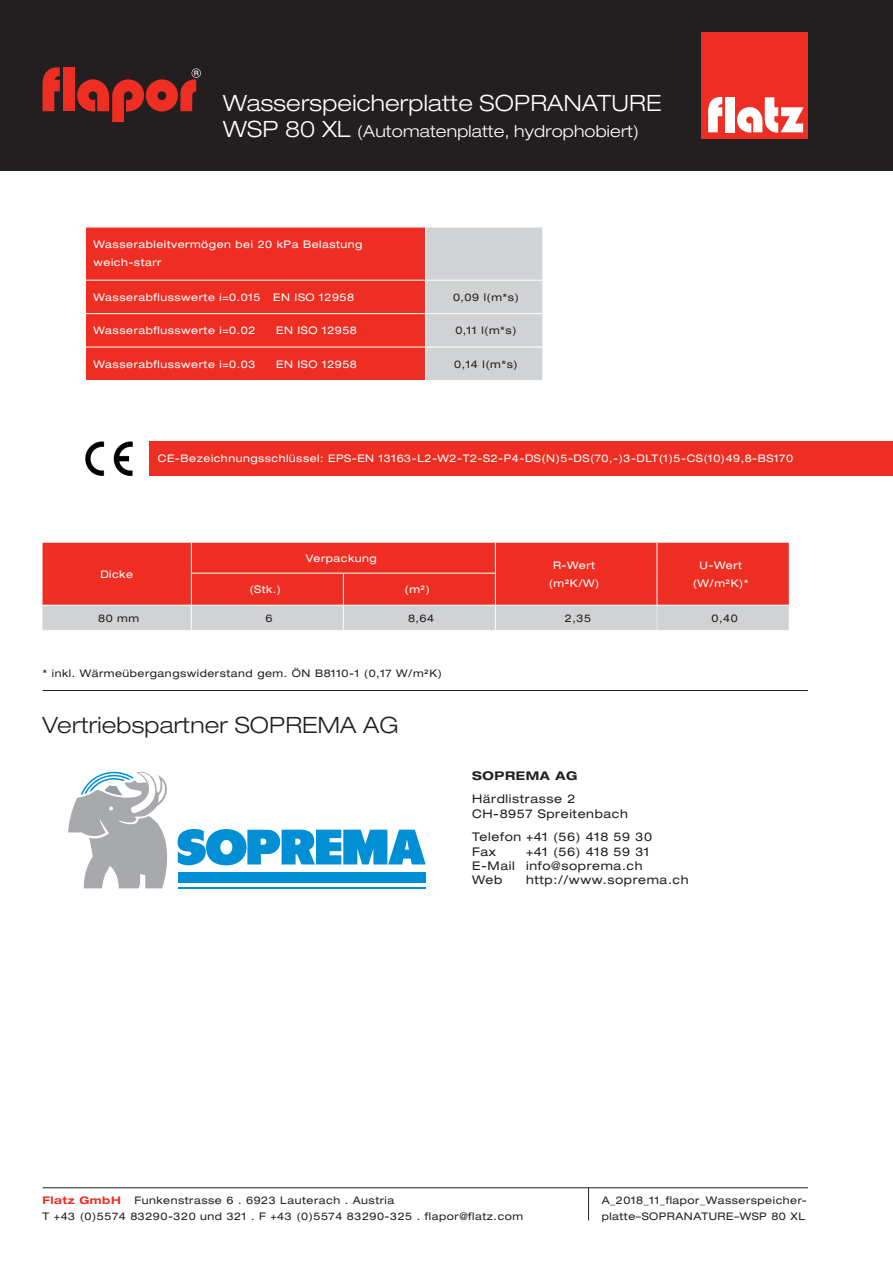
<style>
.page{position:relative;width:893px;height:1263px;background:#fff}
.page>*{position:absolute;margin:0;border:0;box-sizing:border-box;transform-origin:0 0}
.t1{font:300 expanded 22.5px "Helvetica Neue LT Std";letter-spacing:.01em;color:#fff}
.t2{font:300 expanded 22.5px "Helvetica Neue LT Std";letter-spacing:.01em;color:#231f20}
.t3{font:300 expanded 16.5px "Helvetica Neue LT Std";letter-spacing:.01em;color:#fff}
.t4{font:expanded 12px/14.4px "Helvetica Neue LT Std";letter-spacing:.05em;color:#231f20}
.t5{font:700 expanded 12px "Helvetica Neue LT Std";letter-spacing:.05em;color:#231f20}
.t6{font:expanded 10.5px/18px "Helvetica Neue LT Std";letter-spacing:.05em;color:#fff;text-align:center}
.t7{font:expanded 10.5px/16.5px "Helvetica Neue LT Std";letter-spacing:.05em;color:#231f20}
.t8{font:700 expanded 10.5px "Helvetica Neue LT Std";letter-spacing:.05em;color:#ee2e22}
.s1{font-size:22.5px}
</style>
<div class="page">
<hr style="left:43px;top:1187px;width:765px;height:1px;background:#231f20">
<hr style="left:588px;top:1188px;width:1px;height:32px;background:#231f20">
<div style="left:0;top:0;width:893px;height:170px;background:#231f20"></div>
<div style="left:702px;top:32px;width:106px;height:106px;background:#ee2e22"></div>
<svg style="left:708px;top:97px;width:14px;height:35px"></svg>
<div style="left:725px;top:97px;width:10px;height:35px;background:#fff"></div>
<svg style="left:737px;top:97px;width:66px;height:36px"></svg>
<svg style="left:43px;top:67px;width:17px;height:44px"></svg>
<div style="left:63px;top:67px;width:12px;height:44px;background:#ee2e22"></div>
<svg style="left:77px;top:68px;width:124px;height:54px"></svg>
<div style="left:86px;top:228px;width:339px;height:152px;background:#ee2e22"></div>
<div style="left:426px;top:228px;width:117px;height:152px;background:#d1d2d4"></div>
<hr style="left:85px;top:280px;width:341px;height:1px;background:#fff">
<hr style="left:426px;top:280px;width:117px;height:1px;background:#fff">
<hr style="left:85px;top:313px;width:341px;height:1px;background:#fff">
<hr style="left:426px;top:313px;width:117px;height:1px;background:#fff">
<hr style="left:85px;top:347px;width:341px;height:1px;background:#fff">
<hr style="left:426px;top:347px;width:117px;height:1px;background:#fff">
<div style="left:43px;top:543px;width:746px;height:62px;background:#ee2e22"></div>
<hr style="left:191px;top:543px;width:1px;height:30px;background:#fff">
<hr style="left:495px;top:543px;width:1px;height:30px;background:#fff">
<hr style="left:191px;top:573px;width:1px;height:32px;background:#fff">
<hr style="left:343px;top:573px;width:1px;height:32px;background:#fff">
<hr style="left:495px;top:573px;width:1px;height:32px;background:#fff">
<hr style="left:657px;top:543px;width:1px;height:30px;background:#fff">
<hr style="left:657px;top:573px;width:1px;height:32px;background:#fff">
<hr style="left:191px;top:573px;width:152px;height:1px;background:#fff">
<hr style="left:343px;top:573px;width:153px;height:1px;background:#fff">
<div style="left:43px;top:605px;width:746px;height:25px;background:#d1d2d4"></div>
<hr style="left:43px;top:690px;width:765px;height:1px;background:#231f20">
<svg style="left:68px;top:772px;width:358px;height:116px"></svg>
<div style="left:150px;top:441px;width:743px;height:34px;background:#ee2e22"></div>
<img style="left:85px;top:441px;width:48px;height:34px">
<h1 class="t1" style="left:223px;top:90px;width:440px">Wasserspeicherplatte SOPRANATURE</h1>
<h2 class="t3" style="left:223px;top:121px;width:417px"><span class="s1">WSP 80 XL</span> (Automatenplatte, hydrophobiert)</h2>
<p class="t6" style="left:93px;top:235px;width:270px;text-align:left">Wasserableitvermögen bei 20 kPa Belastung weich-starr</p>
<p class="t6" style="left:93px;top:288px;width:262px">Wasserabflusswerte i=0.015 EN ISO 12958</p>
<p class="t7" style="left:453px;top:288px;width:67px">0,09 l(m*s)</p>
<p class="t6" style="left:93px;top:321px;width:163px">Wasserabflusswerte i=0.02</p>
<p class="t6" style="left:276px;top:321px;width:82px">EN ISO 12958</p>
<p class="t7" style="left:455px;top:322px;width:63px">0,11 l(m*s)</p>
<p class="t6" style="left:93px;top:355px;width:163px">Wasserabflusswerte i=0.03</p>
<p class="t6" style="left:276px;top:355px;width:82px">EN ISO 12958</p>
<p class="t7" style="left:454px;top:355px;width:65px">0,14 l(m*s)</p>
<p class="t6" style="left:158px;top:449px;width:637px">CE-Bezeichnungsschlüssel: EPS-EN 13163-L2-W2-T2-S2-P4-DS(N)5-DS(70,-)3-DLT(1)5-CS(10)49,8-BS170</p>
<p class="t6" style="left:100px;top:565px;width:34px">Dicke</p>
<p class="t6" style="left:306px;top:549px;width:72px">Verpackung</p>
<p class="t6" style="left:249px;top:580px;width:33px">(Stk.)</p>
<p class="t6" style="left:405px;top:580px;width:27px">(m²)</p>
<p class="t6" style="left:549px;top:556px;width:52px">R-Wert (m²K/W)</p>
<p class="t6" style="left:693px;top:556px;width:58px">U-Wert (W/m²K)*</p>
<p class="t7" style="left:98px;top:609px;width:43px">80 mm</p>
<p class="t7" style="left:266px;top:609px;width:9px">6</p>
<p class="t7" style="left:408px;top:609px;width:28px">8,64</p>
<p class="t7" style="left:565px;top:609px;width:28px">2,35</p>
<p class="t7" style="left:712px;top:609px;width:28px">0,40</p>
<p class="t7" style="left:43px;top:665px;width:401px">* inkl. Wärmeübergangswiderstand gem. ÖN B8110-1 (0,17 W/m²K)</p>
<h1 class="t2" style="left:43px;top:712px;width:358px">Vertriebspartner SOPREMA AG</h1>
<p class="t5" style="left:472px;top:768px;width:107px">SOPREMA AG</p>
<p class="t4" style="left:472px;top:792px;width:157px">Härdlistrasse 2<br>CH-8957 Spreitenbach</p>
<p class="t4" style="left:472px;top:829px;width:181px">Telefon +41 (56) 418 59 30<br>Fax</p>
<p class="t4" style="left:472px;top:844px;width:179px;text-indent:54px">+41 (56) 418 59 31<br>E-Mail info@soprema.ch<br>Web</p>
<p class="t4" style="left:526px;top:873px;width:164px">http://www.soprema.ch</p>
<p class="t8" style="left:43px;top:1193px;width:80px">Flatz GmbH</p>
<p class="t7" style="left:43px;top:1192px;width:482px;text-indent:92px">Funkenstrasse 6 . 6923 Lauterach . Austria<br>T +43 (0)5574 83290-320 und 321 . F +43 (0)5574 83290-325 . flapor@flatz.com</p>
<p class="t7" style="left:602px;top:1192px;width:207px">A_2018_11_flapor_Wasserspeicher&shy;platte–SOPRANATURE–WSP 80 XL</p>
</div>
